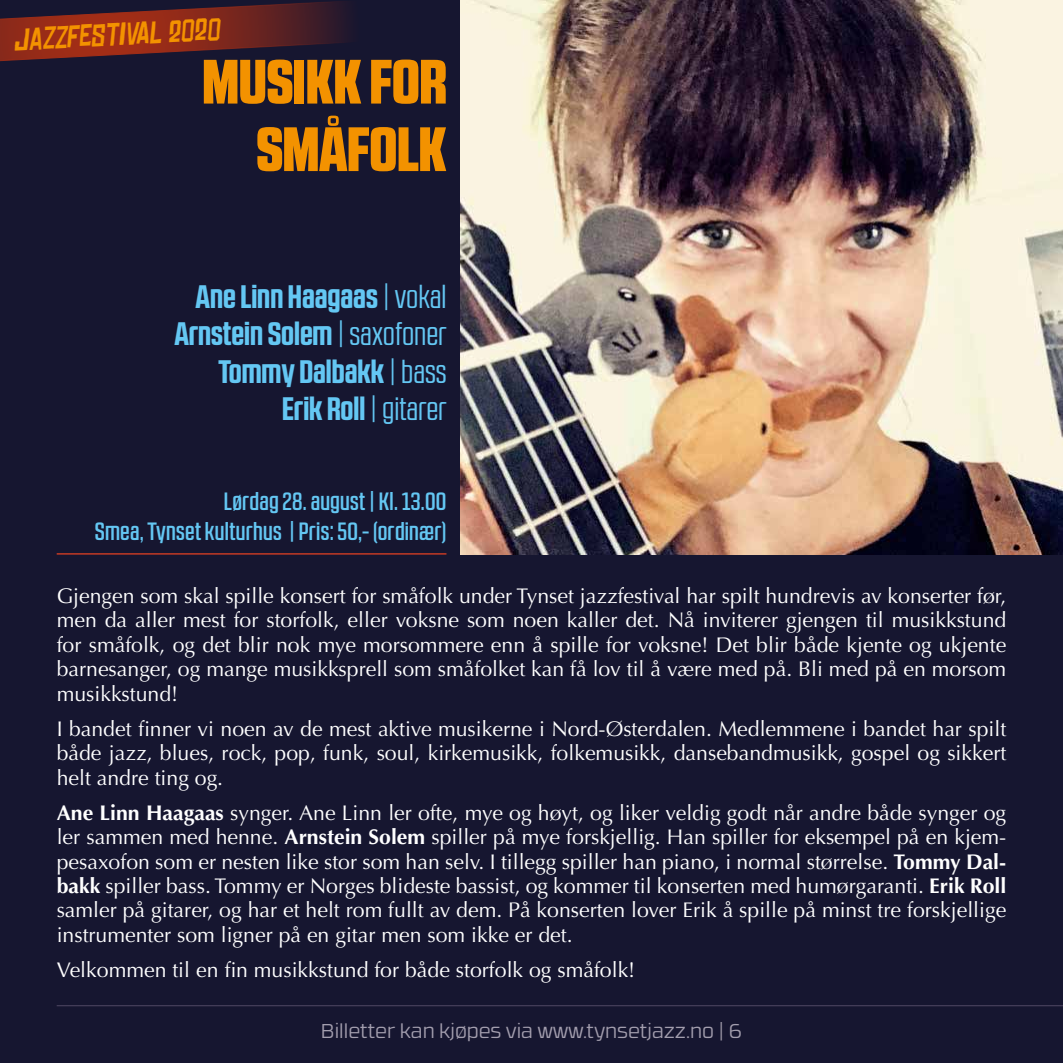
<style>
.page{position:relative;width:1063px;height:1063px;background:#161630}
.page>*{position:absolute;margin:0;border:0;box-sizing:border-box;transform-origin:0 0}
.t1{font:900 62.5px/67.5px "RB No 2.1 a";color:#f39200;text-align:right}
.t2{font:700 32.5px/37.5px "RB No 2.1 a";color:#64c7f3;text-align:right}
.t3{font:italic 30px "Chinese Rocks Rg";color:#f39200}
.t4{font:500 25px/30px "RB No 2.1 a";letter-spacing:.01em;color:#64c7f3;text-align:right}
.t5{font:21.25px/24.5px "Optima";color:#fff;text-align:justify}
.t6{font:300 20px "RB No 3.1";color:#a39eae}
.s1{font-weight:400}
.s2{font-weight:700}
</style>
<div class="page">
<hr style="left:57px;top:1005px;width:1006px;height:1px;background:#453f5a">
<hr style="left:57px;top:553px;width:389px;height:2px;background:#e74121">
<svg style="left:0;top:1px;width:348px;height:61px"></svg>
<img style="left:461px;top:0;width:602px;height:555px">
<h3 class="t3" style="left:12px;top:24px;width:208px;rotate:-3deg">Jazzfest ival 2020</h3>
<h1 class="t1" style="left:202px;top:48px;width:246px">MUSIKK FOR<br>SMÅFOLK</h1>
<h2 class="t2" style="left:174px;top:278px;width:274px">Ane Linn Haagaas <span class="s1">| vokal<br></span>Arnstein Solem <span class="s1">| saxofoner<br></span>Tommy Dalbakk <span class="s1">| bass<br></span>Erik Roll <span class="s1">| gitarer</span></h2>
<p class="t4" style="left:95px;top:487px;width:353px">Lørdag 28. august | Kl. 13.00<br>Smea, Tynset kulturhus | Pris: 50,- (ordinær)</p>
<p class="t5" style="left:57px;top:584px;width:951px">Gjengen som skal spille konsert for småfolk under Tynset jazzfestival har spilt hundrevis av konserter før, men da aller mest for storfolk, eller voksne som noen kaller det. Nå inviterer gjengen til musikkstund for småfolk, og det blir nok mye morsommere enn å spille for voksne! Det blir både kjente og ukjente barnesanger, og mange musikksprell som småfolket kan få lov til å være med på. Bli med på en morsom musikkstund!</p>
<p class="t5" style="left:57px;top:717px;width:951px">I bandet finner vi noen av de mest aktive musikerne i Nord-Østerdalen. Medlemmene i bandet har spilt både jazz, blues, rock, pop, funk, soul, kirkemusikk, folkemusikk, dansebandmusikk, gospel og sikkert helt andre ting og.</p>
<p class="t5" style="left:57px;top:801px;width:951px"><span class="s2">Ane Linn Haagaas</span> synger. Ane Linn ler ofte, mye og høyt, og liker veldig godt når andre både synger og ler sammen med henne. <span class="s2">Arnstein Solem</span> spiller på mye forskjellig. Han spiller for eksempel på en kjem&shy;pesaxofon som er nesten like stor som han selv. I tillegg spiller han piano, i normal størrelse. <span class="s2">Tommy Dal&shy;bakk</span> spiller bass. Tommy er Norges blideste bassist, og kommer til konserten med humørgaranti. <span class="s2">Erik Roll </span>samler på gitarer, og har et helt rom fullt av dem. På konserten lover Erik å spille på minst tre forskjellige instrumenter som ligner på en gitar men som ikke er det.</p>
<p class="t5" style="left:57px;top:958px;width:580px">Velkommen til en fin musikkstund for både storfolk og småfolk!</p>
<p class="t6" style="left:321px;top:1016px;width:423px">Billetter kan kjøpes via www.tynsetjazz.no | 6</p>
</div>
